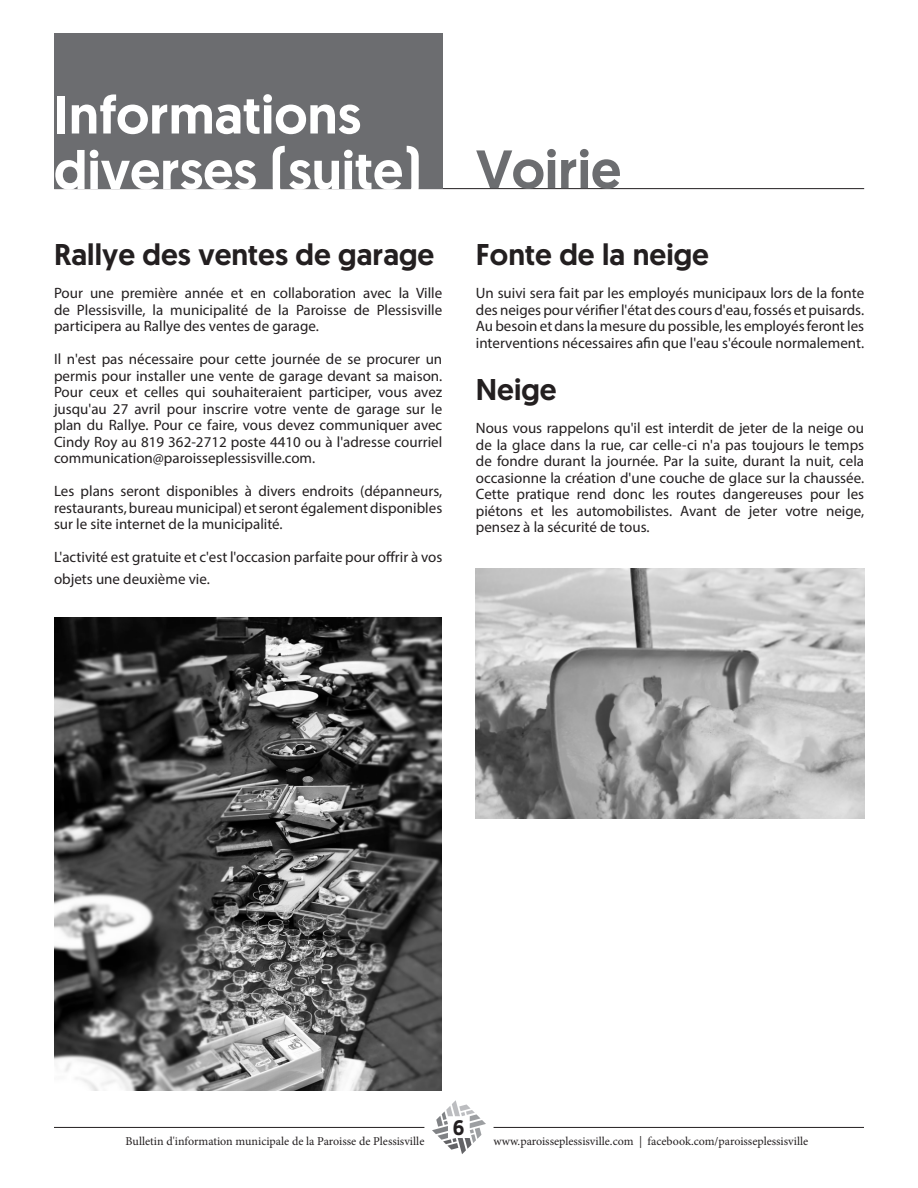
<style>
.page{position:relative;width:918px;height:1188px;background:#fff}
.page>*{position:absolute;margin:0;border:0;box-sizing:border-box;transform-origin:0 0}
.Titre_de_section_1{font:500 54px "Geomanist";color:#fff}
.Titre_de_section_1-2{font:500 54px "Geomanist";color:#6c6d70}
.Titre_2{font:500 30px "Geomanist";color:#231f20}
.t1{font:500 21px "Geomanist";color:#231f20}
.t2{font:15px/16.5px "Myriad Pro";color:#231f20;text-align:justify}
.t3{font:12px "Minion Pro";color:#231f20}
</style>
<div class="page">
<svg style="left:432px;top:1100px;width:54px;height:54px"></svg>
<hr style="left:54px;top:1127px;width:370px;height:1px;background:#231f20">
<hr style="left:494px;top:1127px;width:370px;height:1px;background:#231f20">
<hr style="left:54px;top:188px;width:810px;height:1px;background:#231f20">
<img style="left:476px;top:569px;width:388px;height:249px">
<div style="left:54px;top:34px;width:388px;height:155px;background:#6c6d70"></div>
<img style="left:54px;top:618px;width:388px;height:473px">
<p class="Titre_de_section_1" style="left:54px;top:79px;width:309px">Informations</p>
<p class="Titre_de_section_1" style="left:54px;top:134px;width:369px">diverses (suite)</p>
<p class="Titre_2" style="left:54px;top:235px;width:382px">Rallye des ventes de garage</p>
<p class="t2" style="left:54px;top:285px;width:390px">Pour une première année et en collaboration avec la Ville de Plessisville, la municipalité de la Paroisse de Plessisville participera au Rallye des ventes de garage.</p>
<p class="t2" style="left:54px;top:351px;width:390px">Il n'est pas nécessaire pour cette journée de se procurer un permis pour installer une vente de garage devant sa maison.<br>Pour ceux et celles qui souhaiteraient participer, vous avez jusqu'au 27 avril pour inscrire votre vente de garage sur le plan du Rallye. Pour ce faire, vous devez communiquer avec Cindy Roy au 819 362-2712 poste 4410 ou à l'adresse courriel communication@paroisseplessisville.com.</p>
<p class="t2" style="left:54px;top:483px;width:390px">Les plans seront disponibles à divers endroits (dépanneurs, restaurants, bureau municipal) et seront également disponibles sur le site internet de la municipalité.</p>
<p class="t2" style="left:54px;top:546px;width:390px;line-height:21.6px">L'activité est gratuite et c'est l'occasion parfaite pour offrir à vos objets une deuxième vie.</p>
<p class="Titre_de_section_1-2" style="left:476px;top:134px;width:147px">Voirie</p>
<p class="Titre_2" style="left:476px;top:235px;width:235px">Fonte de la neige</p>
<p class="t2" style="left:476px;top:285px;width:390px">Un suivi sera fait par les employés municipaux lors de la fonte des neiges pour vérifier l'état des cours d'eau, fossés et puisards.<br>Au besoin et dans la mesure du possible, les employés feront les interventions nécessaires afin que l'eau s'écoule normalement.</p>
<p class="Titre_2" style="left:476px;top:370px;width:82px">Neige</p>
<p class="t2" style="left:476px;top:420px;width:390px">Nous vous rappelons qu'il est interdit de jeter de la neige ou de la glace dans la rue, car celle-ci n'a pas toujours le temps de fondre durant la journée. Par la suite, durant la nuit, cela occasionne la création d'une couche de glace sur la chaussée.<br>Cette pratique rend donc les routes dangereuses pour les piétons et les automobilistes. Avant de jeter votre neige, pensez à la sécurité de tous.</p>
<h3 class="t1" style="left:453px;top:1114px;width:13px">6</h3>
<p class="t3" style="left:126px;top:1134px;width:300px">Bulletin d'information municipale de la Paroisse de Plessisville</p>
<p class="t3" style="left:494px;top:1134px;width:316px">www.paroisseplessisville.com | facebook.com/paroisseplessisville</p>
</div>
